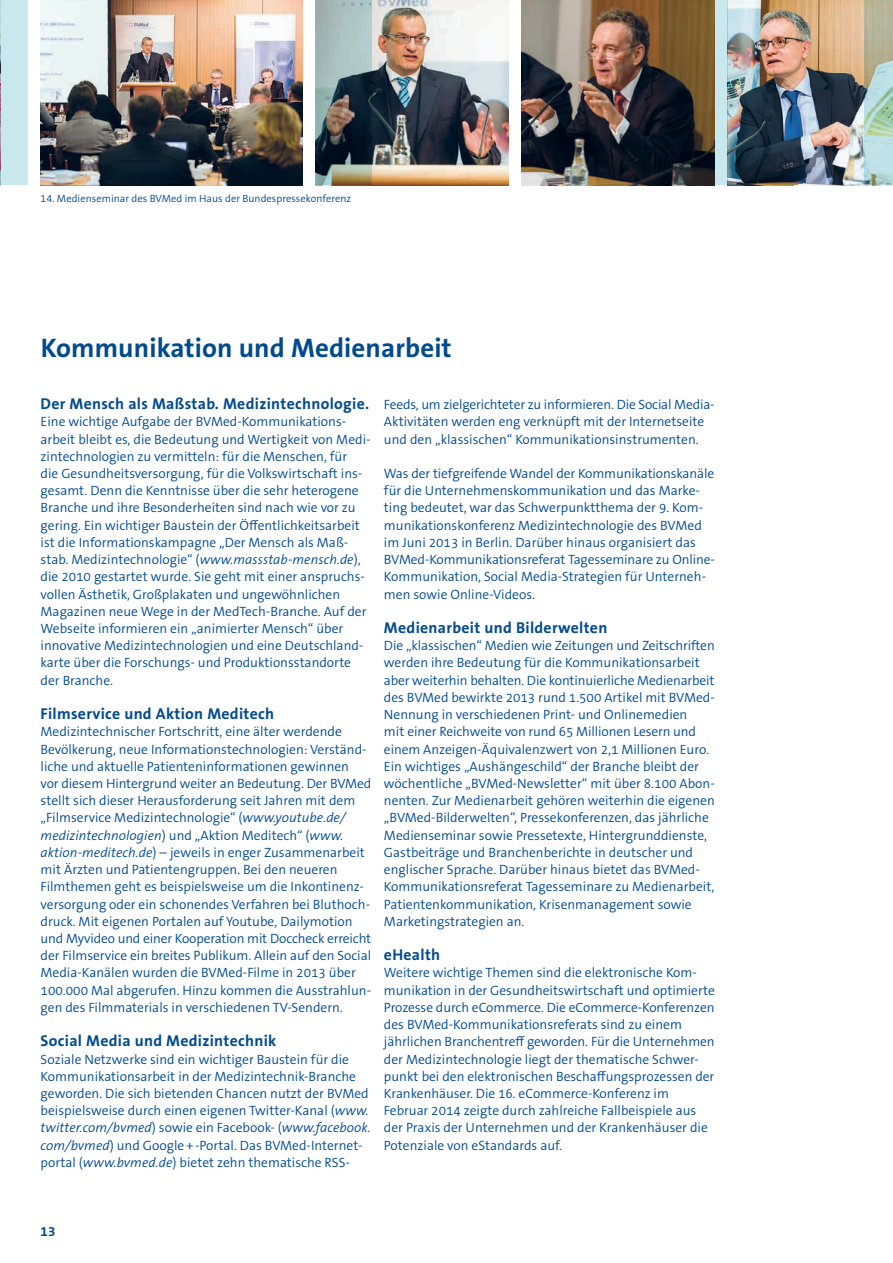
<style>
.page{position:relative;width:893px;height:1263px;background:#fff}
.page>*{position:absolute;margin:0;border:0;box-sizing:border-box;transform-origin:0 0}
.HEAD_18{font:700 27px "The Sans OT7";letter-spacing:.005em;color:#004a8d}
.COPY_9P_SUBLINE1{font:700 15.75px "The Sans OT7";letter-spacing:.02em;color:#004a8d}
.COPY_9P{font:300 13.5px/17.2px "The Sans OT4";color:#004a8d}
.t1{font:700 13.5px "The Sans OT7";color:#004a8d}
.BVM2_BU{font:300 10.5px "The Sans OT4";letter-spacing:.005em;color:#004a8d}
.s1{font-style:italic}
</style>
<div class="page">
<img style="left:371px;top:0;width:138px;height:185px">
<img style="left:521px;top:0;width:138px;height:185px">
<img style="left:727px;top:0;width:138px;height:185px">
<img style="left:41px;top:0;width:262px;height:185px">
<div style="left:0;top:0;width:28px;height:185px;background:#c8e8ed"></div>
<img style="left:315px;top:0;width:56px;height:185px">
<svg style="left:659px;top:0;width:68px;height:185px;background:#605a49"></svg>
<svg style="left:865px;top:0;width:28px;height:185px;background:#b3c7b8"></svg>
<p class="BVM2_BU" style="left:41px;top:192px;width:312px">14. Medienseminar des BVMed im Haus der Bundespressekonferenz</p>
<p class="HEAD_18" style="left:41px;top:331px;width:412px">Kommunikation und Medienarbeit</p>
<p class="COPY_9P_SUBLINE1" style="left:41px;top:394px;width:330px">Der Mensch als Maßstab. Medizintechnologie.</p>
<p class="COPY_9P" style="left:41px;top:413px;width:331px">Eine wichtige Aufgabe der BVMed-Kommunikations&shy;arbeit bleibt es, die Bedeutung und Wertigkeit von Medi&shy;zintechnologien zu vermitteln: für die Menschen, für<br>die Gesundheitsversorgung, für die Volkswirtschaft ins&shy;gesamt. Denn die Kenntnisse über die sehr heterogene Branche und ihre Besonderheiten sind nach wie vor zu gering. Ein wichtiger Baustein der Öffentlichkeitsarbeit ist die Informationskampagne „Der Mensch als Maß&shy;stab. Medizintechnologie“ (<span class="s1">www.massstab-mensch.de</span>), die 2010 gestartet wurde. Sie geht mit einer anspruchs&shy;vollen Ästhetik, Großplakaten und ungewöhnlichen Magazinen neue Wege in der MedTech-Branche. Auf der Webseite informieren ein „animierter Mensch“ über innovative Medizintechnologien und eine Deutschland&shy;karte über die Forschungs- und Produktionsstandorte der Branche.</p>
<p class="COPY_9P_SUBLINE1" style="left:41px;top:704px;width:235px">Filmservice und Aktion Meditech</p>
<p class="COPY_9P" style="left:41px;top:723px;width:332px">Medizintechnischer Fortschritt, eine älter werdende Bevölkerung, neue Informationstechnologien: Verständ&shy;liche und aktuelle Patienteninformationen gewinnen<br>vor diesem Hintergrund weiter an Bedeutung. Der BVMed stellt sich dieser Herausforderung seit Jahren mit dem „Filmservice Medizintechnologie“ (<span class="s1">www.youtube.de/ medizintechnologien</span>) und „Aktion Meditech“ (<span class="s1">www. aktion-meditech.de</span>) – jeweils in enger Zusammenarbeit mit Ärzten und Patientengruppen. Bei den neueren Filmthemen geht es beispielsweise um die Inkontinenz&shy;versorgung oder ein schonendes Verfahren bei Bluthoch&shy;druck. Mit eigenen Portalen auf Youtube, Dailymotion und Myvideo und einer Kooperation mit Doccheck erreicht der Filmservice ein breites Publikum. Allein auf den Social Media-Kanälen wurden die BVMed-Filme in 2013 über 100.000 Mal abgerufen. Hinzu kommen die Ausstrahlun&shy;gen des Filmmaterials in verschiedenen TV-Sendern.</p>
<p class="COPY_9P_SUBLINE1" style="left:41px;top:1031px;width:237px">Social Media und Medizintechnik</p>
<p class="COPY_9P" style="left:41px;top:1050px;width:331px">Soziale Netzwerke sind ein wichtiger Baustein für die Kommunikationsarbeit in der Medizintechnik-Branche geworden. Die sich bietenden Chancen nutzt der BVMed beispielsweise durch einen eigenen Twitter-Kanal (<span class="s1">www. twitter.com/bvmed</span>) sowie ein Facebook- (<span class="s1">www.facebook. com/bvmed</span>) und Google+-Portal. Das BVMed-Internet&shy;portal (<span class="s1">www.bvmed.de</span>) bietet zehn thematische RSS-</p>
<p class="COPY_9P" style="left:384px;top:396px;width:332px">Feeds, um zielgerichteter zu informieren. Die Social Media-<br>Aktivitäten werden eng verknüpft mit der Internetseite und den „klassischen“ Kommunikationsinstrumenten.</p>
<p class="COPY_9P" style="left:384px;top:465px;width:332px">Was der tiefgreifende Wandel der Kommunikationskanäle für die Unternehmenskommunikation und das Marke&shy;ting bedeutet, war das Schwerpunktthema der 9. Kom&shy;munikationskonferenz Medizintechnologie des BVMed im Juni 2013 in Berlin. Darüber hinaus organisiert das BVMed-Kommunikationsreferat Tagesseminare zu Online-Kommunikation, Social Media-Strategien für Unterneh&shy;men sowie Online-Videos.</p>
<p class="COPY_9P_SUBLINE1" style="left:384px;top:617px;width:225px">Medienarbeit und Bilderwelten</p>
<p class="COPY_9P" style="left:384px;top:637px;width:332px">Die „klassischen“ Medien wie Zeitungen und Zeitschriften werden ihre Bedeutung für die Kommunikationsarbeit aber weiterhin behalten. Die kontinuierliche Medienarbeit des BVMed bewirkte 2013 rund 1.500 Artikel mit BVMed-Nennung in verschiedenen Print- und Onlinemedien<br>mit einer Reichweite von rund 65 Millionen Lesern und einem Anzeigen-Äquivalenzwert von 2,1 Millionen Euro.<br>Ein wichtiges „Aushängeschild“ der Branche bleibt der wöchentliche „BVMed-Newsletter“ mit über 8.100 Abon&shy;nenten. Zur Medienarbeit gehören weiterhin die eigenen „BVMed-Bilderwelten“, Pressekonferenzen, das jährliche Medienseminar sowie Pressetexte, Hintergrunddienste, Gastbeiträge und Branchenberichte in deutscher und englischer Sprache. Darüber hinaus bietet das BVMed-Kommunikationsreferat Tagesseminare zu Medienarbeit, Patientenkommunikation, Krisenmanagement sowie Marketingstrategien an.</p>
<p class="COPY_9P_SUBLINE1" style="left:384px;top:945px;width:58px">eHealth</p>
<p class="COPY_9P" style="left:384px;top:964px;width:332px">Weitere wichtige Themen sind die elektronische Kom&shy;munikation in der Gesundheitswirtschaft und optimierte Prozesse durch eCommerce. Die eCommerce-Konferenzen des BVMed-Kommunikationsreferats sind zu einem jährlichen Branchentreff geworden. Für die Unternehmen der Medizintechnologie liegt der thematische Schwer&shy;punkt bei den elektronischen Beschaffungsprozessen der Krankenhäuser. Die 16. eCommerce-Konferenz im Februar 2014 zeigte durch zahlreiche Fallbeispiele aus der Praxis der Unternehmen und der Krankenhäuser die Potenziale von eStandards auf.</p>
<p class="t1" style="left:41px;top:1222px;width:16px">13</p>
</div>
